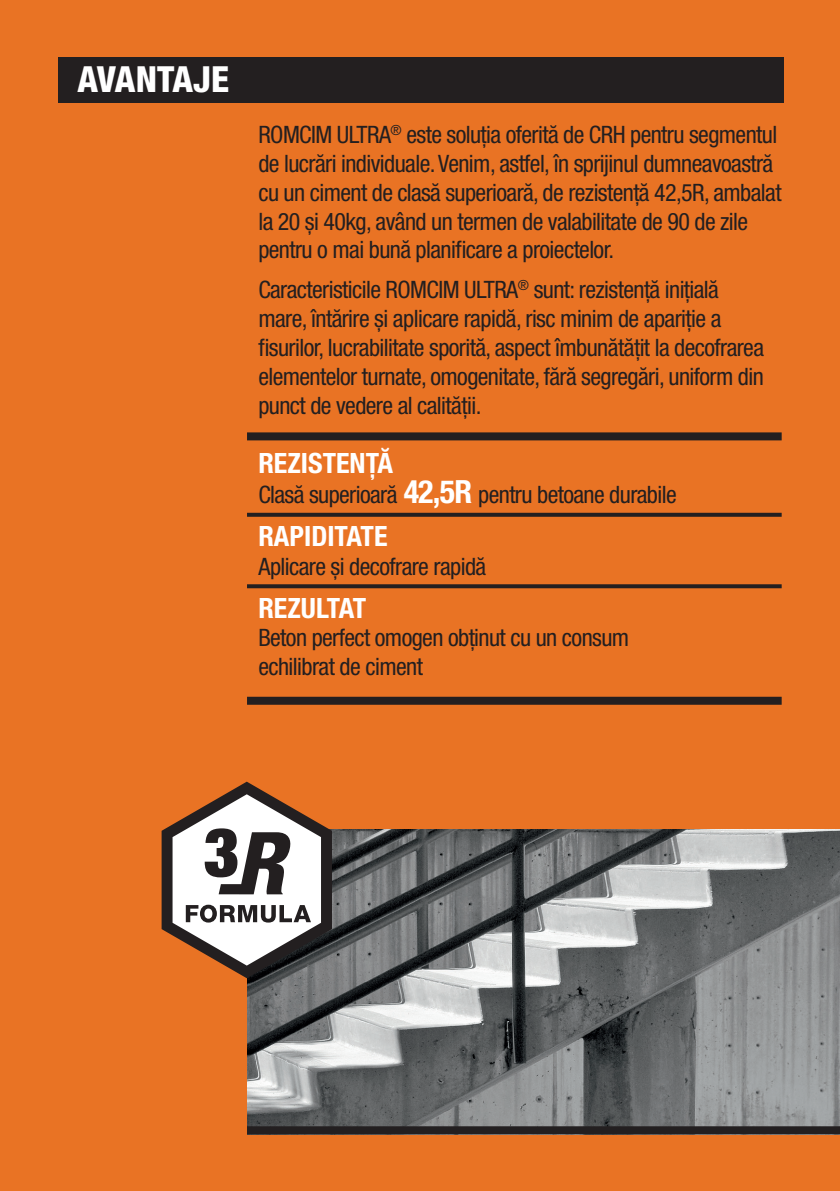
<style>
.page{position:relative;width:840px;height:1191px;background:#fff}
.page>*{position:absolute;margin:0;border:0;box-sizing:border-box;transform-origin:0 0}
.t1{font:800 condensed 36px "Helvetica Neue LT Pro";color:#fff}
.t2{font:700 condensed 28px "Helvetica Neue LT Pro";color:#fff}
.t3{font:condensed 24px/28.8px "Helvetica Neue LT Pro";letter-spacing:-.025em;color:#231f20}
.s1{font-weight:700;font-size:32px;color:#fff}
</style>
<div class="page">
<div style="left:0;top:0;width:839px;height:1191px;background:#e97324"></div>
<div style="left:58px;top:57px;width:724px;height:46px;background:#231f20"></div>
<div style="left:247px;top:432px;width:534px;height:8px;background:#231f20"></div>
<div style="left:247px;top:696px;width:534px;height:8px;background:#231f20"></div>
<svg style="left:247px;top:513px;width:534px;height:4px;background:#2d2320"></svg>
<svg style="left:247px;top:584px;width:534px;height:4px;background:#302420"></svg>
<img style="left:247px;top:829px;width:592px;height:297px">
<div style="left:247px;top:1126px;width:592px;height:8px;background:#231f20"></div>
<svg style="left:161px;top:781px;width:171px;height:197px"></svg>
<p class="t1" style="left:77px;top:57px;width:153px">AVANTAJE</p>
<p class="t3" style="left:258px;top:120px;width:524px">ROMCIM ULTRA<sup>®</sup> este soluția oferită de CRH pentru segmentul de lucrări individuale. Venim, astfel, în sprijinul dumneavoastră cu un ciment de clasă superioară, de rezistență 42,5R, ambalat la 20 și 40kg, având un termen de valabilitate de 90 de zile pentru o mai bună planificare a proiectelor.</p>
<p class="t3" style="left:258px;top:275px;width:507px">Caracteristicile ROMCIM ULTRA<sup>®</sup> sunt: rezistență inițială mare, întărire și aplicare rapidă, risc minim de apariție a fisurilor, lucrabilitate sporită, aspect îmbunătățit la decofrarea elementelor turnate, omogenitate, fără segregări, uniform din punct de vedere al calității.</p>
<p class="t2" style="left:258px;top:446px;width:136px">REZISTENȚĂ</p>
<p class="t3" style="left:258px;top:480px;width:419px">Clasă superioară <span class="s1">42,5R</span> pentru betoane durabile</p>
<p class="t2" style="left:258px;top:519px;width:131px">RAPIDITATE</p>
<p class="t3" style="left:258px;top:552px;width:229px">Aplicare și decofrare rapidă</p>
<p class="t2" style="left:258px;top:590px;width:109px">REZULTAT</p>
<p class="t3" style="left:258px;top:623px;width:372px">Beton perfect omogen obținut cu un consum</p>
<p class="t3" style="left:258px;top:652px;width:166px">echilibrat de ciment</p>
</div>
